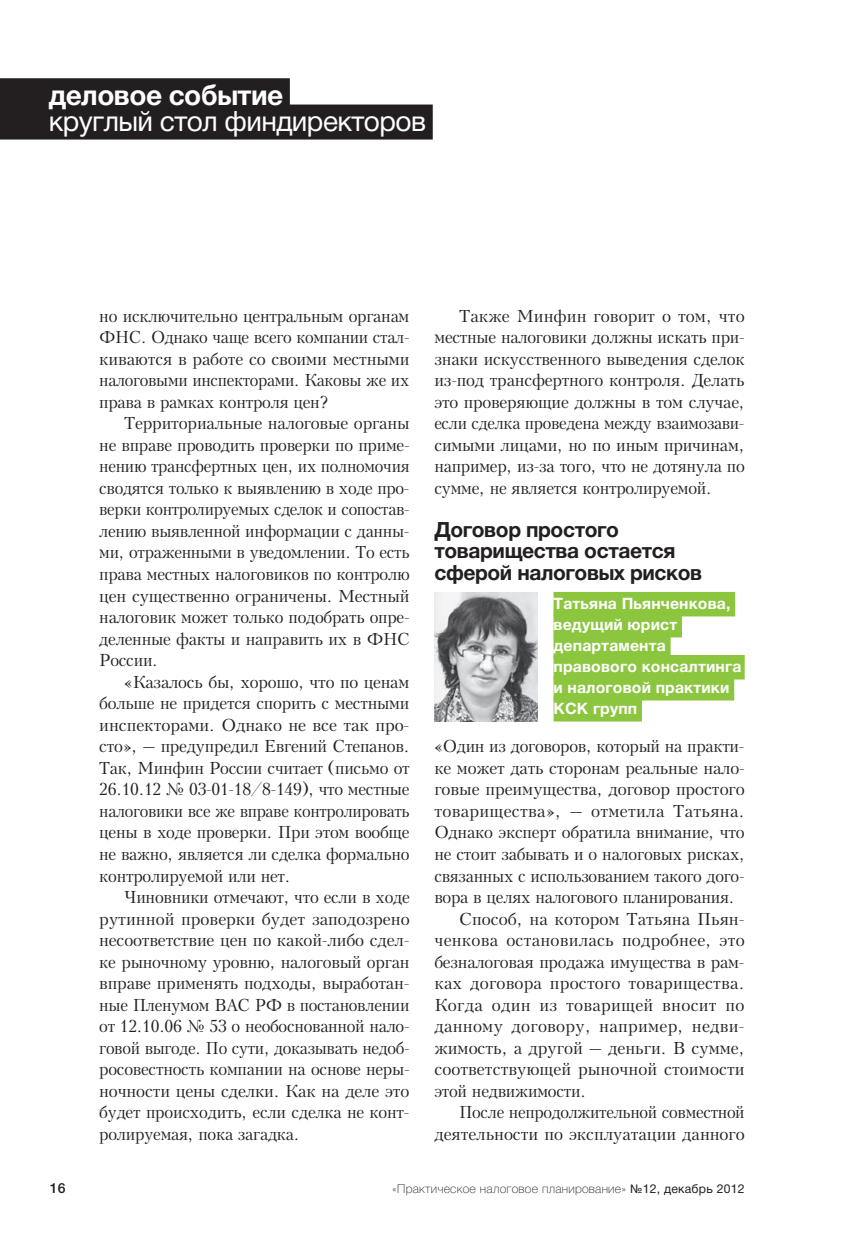
<style>
.page{position:relative;width:844px;height:1241px;background:#fff}
.page>*{position:absolute;margin:0;border:0;box-sizing:border-box;transform-origin:0 0}
.t1{font:28px "Helvetica Neue Cyr";letter-spacing:-.02em;color:#fff}
.t2{font:700 28px "Helvetica Neue Cyr";letter-spacing:-.02em;color:#fff}
.t3{font:700 21px/21.5px "Helvetica Neue Cyr";letter-spacing:-.02em;color:#231f20}
.t4{font:16.62px/21.5px "Kudrashov";letter-spacing:-.015em;color:#231f20;text-align:justify}
.t5{font:16.62px "Kudrashov";letter-spacing:.015em;color:#231f20}
.t6{font:16.62px "Kudrashov";letter-spacing:-.015em;color:#231f20;scale:.96 1}
.t7{font:16.62px "Kudrashov";letter-spacing:.01em;color:#231f20}
.t8{font:700 15.75px/21px "Helvetica Neue Cyr";letter-spacing:.01em;color:#fff}
.t9{font:500 14px "Helvetica Neue Cyr";color:#231f20}
.t10{font:100 12.25px "Helvetica Neue Cyr";letter-spacing:.02em;color:#231f20}
.s1{font-weight:400}
</style>
<div class="page">
<div style="left:0;top:78px;width:290px;height:35px;background:#231f20"></div>
<div style="left:0;top:104px;width:432px;height:35px;background:#231f20"></div>
<div style="left:553px;top:592px;width:182px;height:24px;background:#8bc63e"></div>
<div style="left:553px;top:613px;width:128px;height:24px;background:#8bc63e"></div>
<div style="left:553px;top:634px;width:117px;height:24px;background:#8bc63e"></div>
<div style="left:553px;top:655px;width:191px;height:24px;background:#8bc63e"></div>
<div style="left:553px;top:676px;width:181px;height:24px;background:#8bc63e"></div>
<div style="left:553px;top:697px;width:88px;height:24px;background:#8bc63e"></div>
<img style="left:434px;top:592px;width:103px;height:129px">
<h1 class="t2" style="left:49px;top:79px;width:236px">деловое событие</h1>
<h1 class="t1" style="left:49px;top:106px;width:379px">круглый стол финдиректоров</h1>
<p class="t4" style="left:99px;top:305px;width:312px">но исключительно центральным органам ФНС. Однако чаще всего компании стал&shy;киваются в работе со своими местными налоговыми инспекторами. Каковы же их права в рамках контроля цен?</p>
<p class="t4" style="left:99px;top:413px;width:312px;text-indent:25px">Территориальные налоговые органы не вправе проводить проверки по приме&shy;нению трансфертных цен, их полномочия сводятся только к выявлению в ходе про&shy;верки контролируемых сделок и сопостав&shy;лению выявленной информации с данны&shy;ми, отраженными в уведомлении. То есть права местных налоговиков по контролю цен существенно ограничены. Местный налоговик может только подобрать опре&shy;деленные факты и направить их в ФНС России.</p>
<p class="t4" style="left:99px;top:671px;width:312px;text-indent:25px">«Казалось бы, хорошо, что по ценам больше не придется спорить с местными инспекторами. Однако не все так про&shy;сто», – предупредил Евгений Степанов.<br>Так, Минфин России считает (письмо от 26.10.12 № 03-01-18/8-149), что местные налоговики все же вправе контролировать цены в ходе проверки. При этом вообще не важно, является ли сделка формально контролируемой или нет.</p>
<p class="t4" style="left:99px;top:886px;width:312px;text-indent:25px">Чиновники отмечают, что если в ходе рутинной проверки будет заподозрено несоответствие цен по какой-либо сдел&shy;ке рыночному уровню, налоговый орган вправе применять подходы, выработан&shy;ные Пленумом ВАС РФ в постановлении от 12.10.06 № 53 о необоснованной нало&shy;говой выгоде. По сути, доказывать недоб&shy;росовестность компании на основе неры&shy;ночности цены сделки. Как на деле это будет происходить, если сделка не конт&shy;ролируемая, пока загадка.</p>
<p class="t4" style="left:434px;top:305px;width:312px;text-indent:25px">Также Минфин говорит о том, что местные налоговики должны искать при&shy;знаки искусственного выведения сделок из-под трансфертного контроля. Делать это проверяющие должны в том случае, если сделка проведена между взаимозави&shy;симыми лицами, но по иным причинам, например, из-за того, что не дотянула по сумме, не является контролируемой.</p>
<p class="t3" style="left:434px;top:519px;width:269px">Договор простого товарищества остается сферой налоговых рисков</p>
<p class="t8" style="left:553px;top:593px;width:189px">Татьяна Пьянченкова, ведущий юрист департамента правового консалтинга и налоговой практики<br>КСК групп</p>
<p class="t4" style="left:434px;top:735px;width:311px">«Один из договоров, который на практи-</p>
<p class="t4" style="left:434px;top:757px;width:312px">ке может дать сторонам реальные нало-</p>
<p class="t4" style="left:434px;top:778px;width:312px">говые преимущества, договор простого</p>
<p class="t5" style="left:434px;top:801px;width:311px">товарищества», – отметила Татьяна.</p>
<p class="t4" style="left:434px;top:822px;width:312px">Однако эксперт обратила внимание, что</p>
<p class="t4" style="left:434px;top:843px;width:312px">не стоит забывать и о налоговых рисках,</p>
<p class="t6" style="left:434px;top:865px;width:324px">связанных с использованием такого дого-</p>
<p class="t4" style="left:434px;top:886px;width:301px">вора в целях налогового планирования.</p>
<p class="t4" style="left:459px;top:908px;width:287px">Способ, на котором Татьяна Пьян-</p>
<p class="t7" style="left:434px;top:930px;width:312px">ченкова остановилась подробнее, это</p>
<p class="t4" style="left:434px;top:951px;width:311px">безналоговая продажа имущества в рам-</p>
<p class="t7" style="left:434px;top:973px;width:311px">ках договора простого товарищества.</p>
<p class="t5" style="left:434px;top:995px;width:311px">Когда один из товарищей вносит по</p>
<p class="t5" style="left:434px;top:1016px;width:312px">данному договору, например, недви-</p>
<p class="t4" style="left:434px;top:1037px;width:311px">жимость, а другой – деньги. В сумме,</p>
<p class="t4" style="left:434px;top:1058px;width:311px">соответствующей рыночной стоимости</p>
<p class="t4" style="left:434px;top:1080px;width:153px">этой недвижимости.</p>
<p class="t6" style="left:459px;top:1102px;width:299px">После непродолжительной совместной</p>
<p class="t4" style="left:434px;top:1123px;width:312px">деятельности по эксплуатации данного</p>
<p class="t9" style="left:50px;top:1180px;width:17px">16</p>
<p class="t10" style="left:392px;top:1181px;width:354px">«Практическое налоговое планирование» <span class="s1">№12, декабрь 2012</span></p>
</div>
